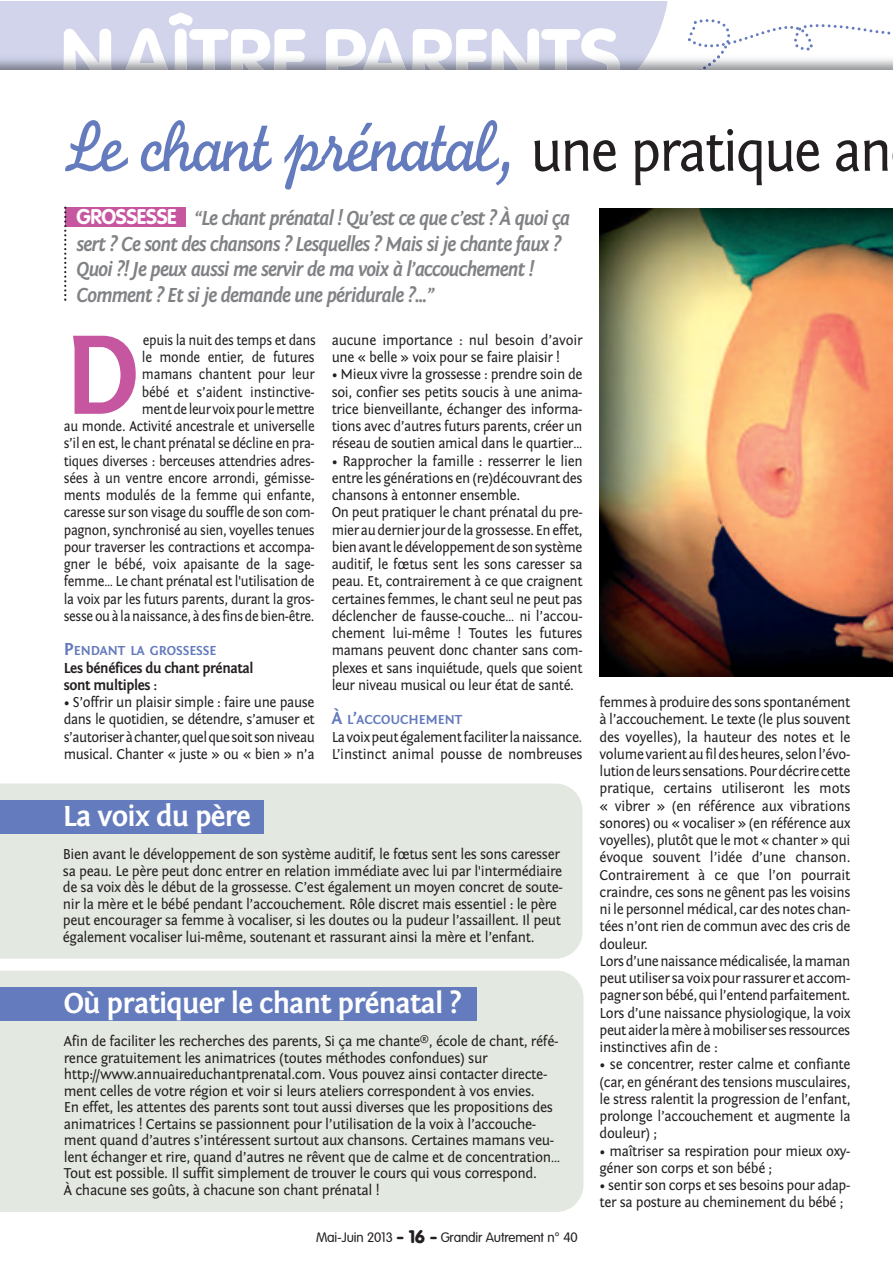
<style>
.page{position:relative;width:893px;height:1263px;background:#fff}
.page>*{position:absolute;margin:0;border:0;box-sizing:border-box;transform-origin:0 0}
.t1{font:700 116.85px "Fontin Sans";color:#c656a0;scale:.95 1}
.t2{font:76.05px "Monoline Script MT Std";letter-spacing:-.04em;color:#647bbd;scale:.92 1}
.t3{font:700 30px "Fontin Sans";letter-spacing:-.025em;color:#fff}
.t4{font:italic 700 21px/25.5px "Fontin Sans";letter-spacing:-.04em;color:#808285;scale:.91 1}
.t5{font:15px/17.2px "Fontin Sans";letter-spacing:-.025em;color:#231f20;scale:.95 1}
.t6{font:15px/16.5px "Fontin Sans";letter-spacing:-.025em;color:#231f20}
.t7{font:15px/17.2px "Fontin Sans";letter-spacing:-.025em;color:#231f20;text-align:right;scale:.91 1}
.t8{font:15px/16.5px "Fontin Sans";letter-spacing:-.025em;color:#231f20;scale:.96 1}
.t9{font:700 15px/17.2px "Fontin Sans";letter-spacing:-.025em;color:#231f20;scale:.95 1}
.t10{font:300 13.5px "VAG Rounded";letter-spacing:-.01em;color:#231f20}
.t11{font:700 13.5px "Fontin Sans";color:#647bbd}
.s1{font-family:"Fontin Sans";font-size:60.3px;color:#231f20}
.s2{font-family:"VAG Rounded";font-style:normal;color:#fff}
.s3{font-size:18px}
.s4{font-weight:900;font-size:18px}
</style>
<div class="page">
<div style="left:0;top:1px;width:892px;height:154px;background:#d1d4eb"></div>
<svg style="left:64px;top:12px;width:242px;height:41px"></svg>
<svg style="left:326px;top:1px;width:566px;height:52px"></svg>
<img style="left:0;top:59px;width:326px;height:11px">
<img style="left:326px;top:53px;width:164px;height:17px">
<img style="left:64px;top:53px;width:242px;height:17px">
<img style="left:490px;top:53px;width:402px;height:17px">
<div style="left:0;top:70px;width:892px;height:1193px;background:#fff"></div>
<div style="left:65px;top:207px;width:121px;height:20px;background:#c656a0"></div>
<svg style="left:64px;top:207px;width:2px;height:94px"></svg>
<div style="left:0;top:971px;width:583px;height:241px;background:#e3e8e1"></div>
<div style="left:0;top:987px;width:476px;height:33px;background:#647bbd"></div>
<div style="left:0;top:783px;width:583px;height:176px;background:#e3e8e1"></div>
<div style="left:0;top:800px;width:263px;height:33px;background:#647bbd"></div>
<img style="left:600px;top:209px;width:292px;height:467px">
<h2 class="t2" style="left:64px;top:101px;width:902px">Le chant prénatal, <span class="s1">une pratique an</span></h2>
<h3 class="t4" style="left:76px;top:206px;width:544px"><span class="s2">GROSSESSE</span> “Le chant prénatal ! Qu’est ce que c’est ? À quoi ça sert ? Ce sont des chansons ? Lesquelles ? Mais si je chante faux ?<br>Quoi ?! Je peux aussi me servir de ma voix à l’accouchement !<br>Comment ? Et si je demande une péridurale ?...”</h3>
<p class="t7" style="left:64px;top:331px;width:278px">epuis la nuit des temps et dans<br>le monde entier, de futures<br>mamans chantent pour leur<br>bébé et s’aident instinctive-<br>ment de leur voix pour le mettre<br>au monde. Activité ancestrale et universelle s’il en est, le chant prénatal se décline en pra&shy;tiques diverses : berceuses attendries adres&shy;sées à un ventre encore arrondi, gémisse&shy;ments modulés de la femme qui enfante, caresse sur son visage du souffle de son com&shy;pagnon, synchronisé au sien, voyelles tenues pour traverser les contractions et accompa&shy;gner le bébé, voix apaisante de la sage&shy;femme… Le chant prénatal est l'utilisation de la voix par les futurs parents, durant la gros&shy;sesse ou à la naissance, à des fins de bien-être.</p>
<p class="t11" style="left:64px;top:643px;width:154px"><span class="s3">P</span>ENDANT LA GROSSESSE</p>
<p class="t9" style="left:64px;top:659px;width:201px">Les bénéfices du chant prénatal sont multiples :</p>
<p class="t5" style="left:64px;top:694px;width:266px;text-align:justify">• S’offrir un plaisir simple : faire une pause dans le quotidien, se détendre, s’amuser et s’autoriser à chanter, quel que soit son niveau musical. Chanter « juste » ou « bien » n’a</p>
<h1 class="t1" style="left:64px;top:311px;width:81px">D</h1>
<h3 class="t3" style="left:63px;top:799px;width:190px">La voix du père</h3>
<p class="t5" style="left:332px;top:331px;width:266px">aucune importance : nul besoin d’avoir une « belle » voix pour se faire plaisir !</p>
<p class="t5" style="left:332px;top:366px;width:266px;text-align:justify">• Mieux vivre la grossesse : prendre soin de soi, confier ses petits soucis à une anima&shy;trice bienveillante, échanger des informa&shy;tions avec d’autres futurs parents, créer un réseau de soutien amical dans le quartier…</p>
<p class="t5" style="left:332px;top:452px;width:266px">• Rapprocher la famille : resserrer le lien entre les générations en (re)découvrant des chansons à entonner ensemble.<br>On peut pratiquer le chant prénatal du pre&shy;mier au dernier jour de la grossesse. En effet, bien avant le développement de son système auditif, le fœtus sent les sons caresser sa peau. Et, contrairement à ce que craignent certaines femmes, le chant seul ne peut pas déclencher de fausse-couche… ni l’accou&shy;chement lui-même ! Toutes les futures mamans peuvent donc chanter sans com&shy;plexes et sans inquiétude, quels que soient leur niveau musical ou leur état de santé.</p>
<p class="t11" style="left:332px;top:712px;width:132px"><span class="s3">À</span> L<span class="s3">’</span>ACCOUCHEMENT</p>
<p class="t5" style="left:332px;top:728px;width:266px">La voix peut également faciliter la naissance.<br>L’instinct animal pousse de nombreuses</p>
<p class="t8" style="left:63px;top:846px;width:522px">Bien avant le développement de son système auditif, le fœtus sent les sons caresser sa peau. Le père peut donc entrer en relation immédiate avec lui par l'intermédiaire de sa voix dès le début de la grossesse. C’est également un moyen concret de soute&shy;nir la mère et le bébé pendant l’accouchement. Rôle discret mais essentiel : le père peut encourager sa femme à vocaliser, si les doutes ou la pudeur l’assaillent. Il peut également vocaliser lui-même, soutenant et rassurant ainsi la mère et l’enfant.</p>
<h3 class="t3" style="left:64px;top:986px;width:400px">Où pratiquer le chant prénatal ?</h3>
<p class="t6" style="left:64px;top:1033px;width:498px">Afin de faciliter les recherches des parents, Si ça me chante<sup>®</sup>, école de chant, réfé&shy;rence gratuitement les animatrices (toutes méthodes confondues) sur http://www.annuaireduchantprenatal.com. Vous pouvez ainsi contacter directe&shy;ment celles de votre région et voir si leurs ateliers correspondent à vos envies.<br>En effet, les attentes des parents sont tout aussi diverses que les propositions des animatrices ! Certains se passionnent pour l’utilisation de la voix à l’accouche&shy;ment quand d’autres s’intéressent surtout aux chansons. Certaines mamans veu&shy;lent échanger et rire, quand d’autres ne rêvent que de calme et de concentration… Tout est possible. Il suffit simplement de trouver le cours qui vous correspond.<br>À chacune ses goûts, à chacune son chant prénatal !</p>
<p class="t10" style="left:316px;top:1229px;width:263px">Mai-Juin 2013 <span class="s4">- 16 -</span> Grandir Autrement n° 40</p>
<p class="t5" style="left:600px;top:694px;width:266px">femmes à produire des sons spontanément à l’accouchement. Le texte (le plus souvent des voyelles), la hauteur des notes et le volume varient au fil des heures, selon l’évo&shy;lution de leurs sensations. Pour décrire cette pratique, certains utiliseront les mots « vibrer » (en référence aux vibrations sonores) ou « vocaliser » (en référence aux voyelles), plutôt que le mot « chanter » qui évoque souvent l’idée d’une chanson.<br>Contrairement à ce que l’on pourrait craindre, ces sons ne gênent pas les voisins ni le personnel médical, car des notes chan&shy;tées n’ont rien de commun avec des cris de douleur.<br>Lors d’une naissance médicalisée, la maman peut utiliser sa voix pour rassurer et accom&shy;pagner son bébé, qui l’entend parfaitement.<br>Lors d’une naissance physiologique, la voix peut aider la mère à mobiliser ses ressources instinctives afin de :</p>
<p class="t5" style="left:600px;top:1056px;width:266px;text-align:justify">• se concentrer, rester calme et confiante (car, en générant des tensions musculaires, le stress ralentit la progression de l’enfant, prolonge l’accouchement et augmente la douleur) ;</p>
<p class="t5" style="left:600px;top:1142px;width:266px">• maîtriser sa respiration pour mieux oxy&shy;géner son corps et son bébé ;</p>
<p class="t5" style="left:600px;top:1177px;width:266px">• sentir son corps et ses besoins pour adap&shy;ter sa posture au cheminement du bébé ;</p>
</div>
